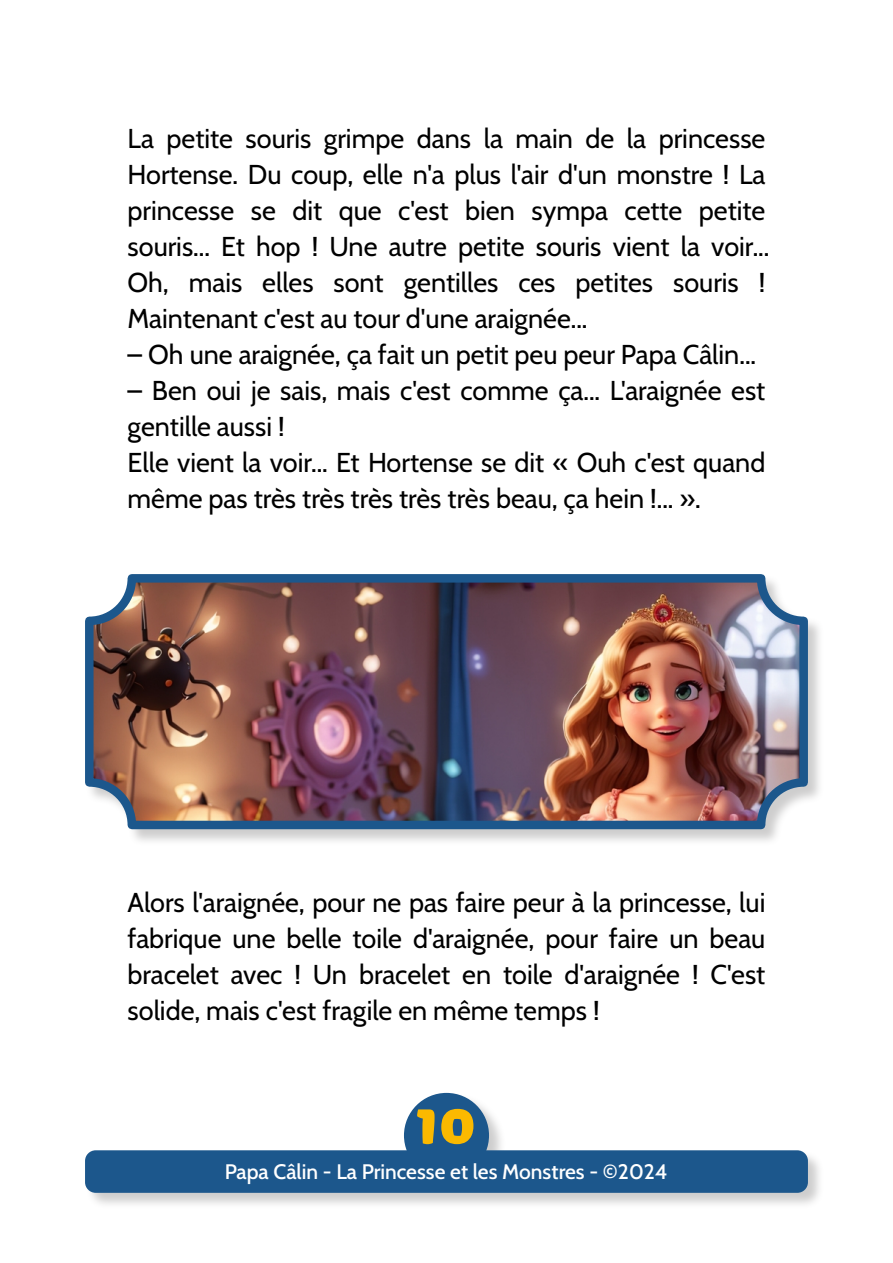
<style>
.page{position:relative;width:893px;height:1263px;background:#fff}
.page>*{position:absolute;margin:0;border:0;box-sizing:border-box;transform-origin:0 0}
.t1{font:60px "Kavoon";color:#fbb900}
.t2{font:27.3px/36px "Cabin";color:#000}
.t3{font:500 21px "Cabin";color:#fff}
</style>
<div class="page">
<div style="left:85px;top:574px;width:740px;height:272px;background:#9d9c9c;opacity:.5"></div>
<img style="left:91px;top:578px;width:713px;height:247px">
<div style="left:85px;top:574px;width:723px;height:255px;border:9px solid #1c578c;border-radius:43px"></div>
<div style="left:404px;top:1093px;width:102px;height:102px;background:#9d9c9c;opacity:.5"></div>
<div style="left:404px;top:1093px;width:85px;height:85px;background:#1c578c;border-radius:50%"></div>
<div style="left:85px;top:1150px;width:740px;height:60px;background:#9d9c9c;opacity:.5"></div>
<div style="left:85px;top:1150px;width:723px;height:43px;background:#1c578c;border-radius:11px"></div>
<p class="t2" style="left:128px;top:120px;width:643px">La petite souris grimpe dans la main de la princesse Hortense. Du coup, elle n'a plus l'air d'un monstre ! La princesse se dit que c'est bien sympa cette petite souris... Et hop ! Une autre petite souris vient la voir...<br>Oh, mais elles sont gentilles ces petites souris !<br>Maintenant c'est au tour d'une araignée...</p>
<p class="t2" style="left:128px;top:336px;width:630px">– Oh une araignée, ça fait un petit peu peur Papa Câlin...</p>
<p class="t2" style="left:128px;top:372px;width:639px">– Ben oui je sais, mais c'est comme ça... L'araignée est gentille aussi !<br>Elle vient la voir... Et Hortense se dit « Ouh c'est quand même pas très très très très très beau, ça hein !... ».</p>
<p class="t2" style="left:128px;top:884px;width:639px;text-align:justify">Alors l'araignée, pour ne pas faire peur à la princesse, lui fabrique une belle toile d'araignée, pour faire un beau bracelet avec ! Un bracelet en toile d'araignée ! C'est solide, mais c'est fragile en même temps !</p>
<h1 class="t1" style="left:416px;top:1084px;width:62px">10</h1>
<p class="t3" style="left:225px;top:1159px;width:444px">Papa Câlin - La Princesse et les Monstres - ©2024</p>
</div>
